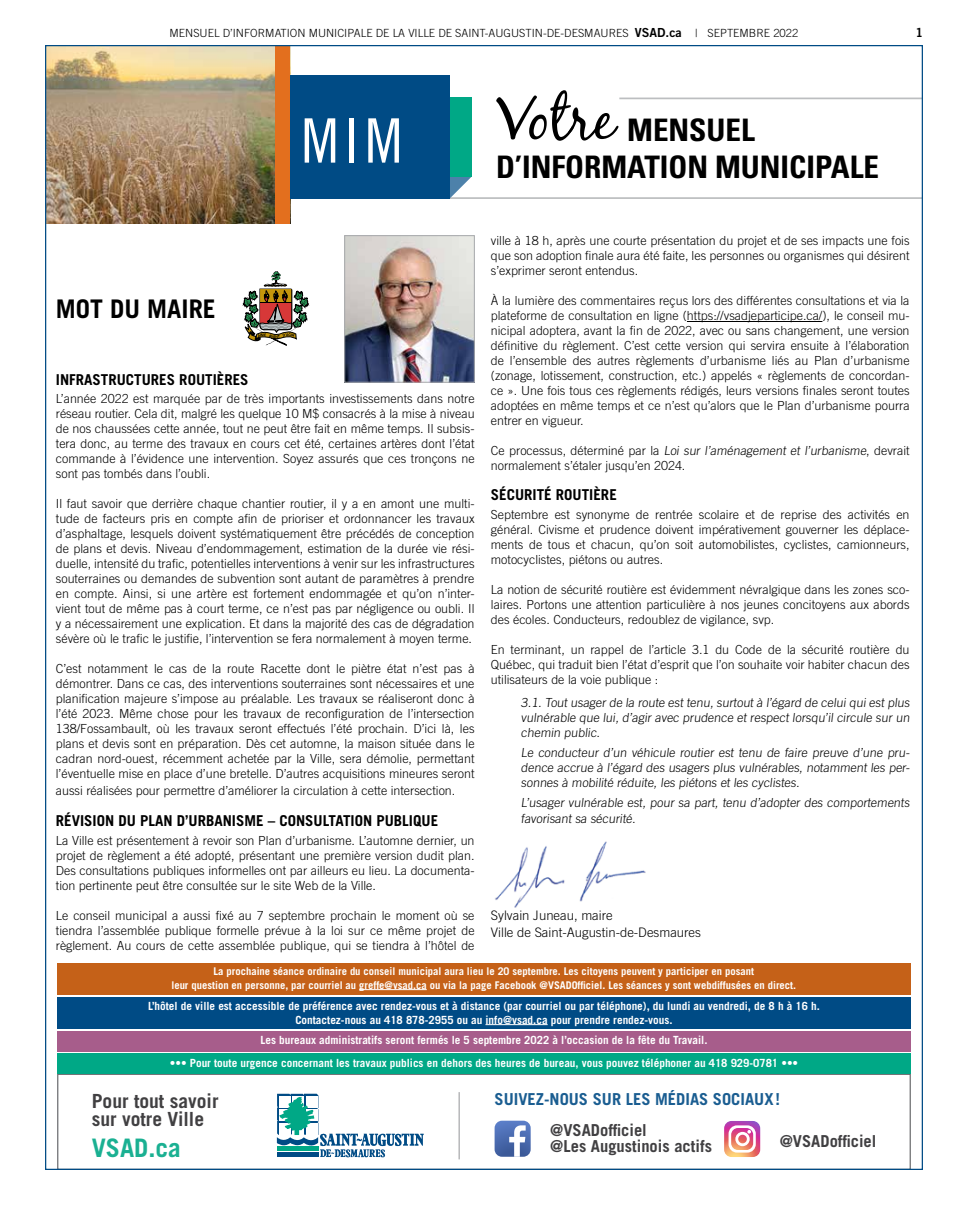
<style>
.page{position:relative;width:968px;height:1215px;background:#fff}
.page>*{position:absolute;margin:0;border:0;box-sizing:border-box;transform-origin:0 0}
.t1{font:62.5px "Black Jack";color:#000}
.t2{font:61.38px "Trade Gothic Cond Eighteen";color:#fff}
.t3{font:700 condensed 31px/37.5px "Univers";color:#000;text-align:center}
.t4{font:700 25.62px "Trade Gothic";color:#000}
.t5{font:700 25.5px "Trade Gothic";color:#1ab092}
.t6{font:700 19.5px/18.8px "Trade Gothic";color:#414042}
.t7{font:700 16.5px/16.5px "Trade Gothic";color:#414042}
.t8{font:700 16.5px "Trade Gothic";color:#1a5d91}
.t9{font:700 15px "Trade Gothic";color:#000}
.t10{font:300 13.12px/16.2px "Trade Gothic";color:#000}
.t11{font:300 12.5px/15px "Trade Gothic";color:#000;text-align:justify}
.t12{font:12.5px "Trade Gothic Bold Two";color:#000}
.t13{font:700 11.25px/13.8px "Trade Gothic";color:#fff;text-align:center}
.t14{font:300 11.25px "Trade Gothic";color:#000}
.t15{font:700 10.62px/13.1px "Trade Gothic";color:#fff;text-align:center}
.s1{font-family:"Trade Gothic Bold Two";font-weight:400;font-size:12.5px}
</style>
<div class="page">
<img style="left:495px;top:841px;width:151px;height:67px">
<hr style="left:619px;top:98px;width:303px;height:1px;background:#bcbec0">
<hr style="left:354px;top:197px;width:568px;height:2px;background:#bcbec0">
<img style="left:47px;top:47px;width:228px;height:176px">
<svg style="left:449px;top:177px;width:22px;height:22px"></svg>
<div style="left:275px;top:98px;width:196px;height:79px;background:#00a886"></div>
<div style="left:275px;top:46px;width:15px;height:177px;background:#e36f1e"></div>
<div style="left:290px;top:76px;width:159px;height:123px;background:#004b85"></div>
<div style="left:57px;top:1074px;width:853px;height:96px;border:1px solid #6d6e71"></div>
<svg style="left:277px;top:1094px;width:146px;height:64px"></svg>
<hr style="left:459px;top:1092px;width:1px;height:67px;background:#939598">
<svg style="left:494px;top:1121px;width:36px;height:36px"></svg>
<svg style="left:724px;top:1121px;width:36px;height:36px"></svg>
<div style="left:57px;top:1053px;width:853px;height:21px;background:#00a886"></div>
<div style="left:57px;top:1031px;width:853px;height:20px;background:#a75d8b"></div>
<div style="left:57px;top:997px;width:853px;height:32px;background:#004b85"></div>
<div style="left:57px;top:964px;width:853px;height:31px;background:#c56118"></div>
<hr style="left:485px;top:1024px;width:62px;height:1px;background:#fff">
<hr style="left:359px;top:989px;width:68px;height:1px;background:#fff">
<img style="left:346px;top:237px;width:126px;height:143px">
<div style="left:344px;top:235px;width:130px;height:147px;border:1px solid #a7a9ac"></div>
<svg style="left:243px;top:271px;width:65px;height:74px"></svg>
<hr style="left:687px;top:321px;width:135px;height:1px;background:#000">
<p class="t14" style="left:170px;top:26px;width:630px">MENSUEL D’INFORMATION MUNICIPALE DE LA VILLE DE SAINT-AUGUSTIN-DE-DESMAURES <span class="s1">VSAD.ca</span> | SEPTEMBRE 2022</p>
<p class="t12" style="left:915px;top:25px;width:9px">1</p>
<h1 class="t1" style="left:496px;top:80px;width:120px">Votre</h1>
<h2 class="t2" style="left:301px;top:104px;width:103px">MIM</h2>
<h3 class="t3" style="left:496px;top:111px;width:384px">MENSUEL<br>D’INFORMATION MUNICIPALE</h3>
<h3 class="t4" style="left:56px;top:293px;width:161px">MOT DU MAIRE</h3>
<p class="t9" style="left:56px;top:370px;width:194px">INFRASTRUCTURES ROUTIÈRES</p>
<p class="t11" style="left:56px;top:391px;width:420px">L’année 2022 est marquée par de très importants investissements dans notre réseau routier. Cela dit, malgré les quelque 10 M$ consacrés à la mise à niveau de nos chaussées cette année, tout ne peut être fait en même temps. Il subsis&shy;tera donc, au terme des travaux en cours cet été, certaines artères dont l’état commande à l’évidence une intervention. Soyez assurés que ces tronçons ne sont pas tombés dans l’oubli.</p>
<p class="t11" style="left:56px;top:496px;width:420px">Il faut savoir que derrière chaque chantier routier, il y a en amont une multi&shy;tude de facteurs pris en compte afin de prioriser et ordonnancer les travaux d’asphaltage, lesquels doivent systématiquement être précédés de conception de plans et devis. Niveau d’endommagement, estimation de la durée vie rési&shy;duelle, intensité du trafic, potentielles interventions à venir sur les infrastructures souterraines ou demandes de subvention sont autant de paramètres à prendre en compte. Ainsi, si une artère est fortement endommagée et qu’on n’inter&shy;vient tout de même pas à court terme, ce n’est pas par négligence ou oubli. Il y a nécessairement une explication. Et dans la majorité des cas de dégradation sévère où le trafic le justifie, l’intervention se fera normalement à moyen terme.</p>
<p class="t11" style="left:56px;top:661px;width:420px">C’est notamment le cas de la route Racette dont le piètre état n’est pas à démontrer. Dans ce cas, des interventions souterraines sont nécessaires et une planification majeure s’impose au préalable. Les travaux se réaliseront donc à l’été 2023. Même chose pour les travaux de reconfiguration de l’intersection 138/Fossambault, où les travaux seront effectués l’été prochain. D’ici là, les plans et devis sont en préparation. Dès cet automne, la maison située dans le cadran nord-ouest, récemment achetée par la Ville, sera démolie, permettant l’éventuelle mise en place d’une bretelle. D’autres acquisitions mineures seront</p>
<p class="t11" style="left:56px;top:782px;width:401px">aussi réalisées pour permettre d’améliorer la circulation à cette intersection.</p>
<p class="t9" style="left:56px;top:811px;width:384px">RÉVISION DU PLAN D’URBANISME – CONSULTATION PUBLIQUE</p>
<p class="t11" style="left:56px;top:832px;width:420px">La Ville est présentement à revoir son Plan d’urbanisme. L’automne dernier, un projet de règlement a été adopté, présentant une première version dudit plan.<br>Des consultations publiques informelles ont par ailleurs eu lieu. La documenta&shy;tion pertinente peut être consultée sur le site Web de la Ville.</p>
<p class="t11" style="left:56px;top:907px;width:420px">Le conseil municipal a aussi fixé au 7 septembre prochain le moment où se tiendra l’assemblée publique formelle prévue à la loi sur ce même projet de règlement. Au cours de cette assemblée publique, qui se tiendra à l’hôtel de</p>
<p class="t11" style="left:491px;top:233px;width:420px">ville à 18 h, après une courte présentation du projet et de ses impacts une fois que son adoption finale aura été faite, les personnes ou organismes qui désirent s’exprimer seront entendus.</p>
<p class="t11" style="left:491px;top:293px;width:420px">À la lumière des commentaires reçus lors des différentes consultations et via la plateforme de consultation en ligne (https://vsadjeparticipe.ca/), le conseil mu&shy;nicipal adoptera, avant la fin de 2022, avec ou sans changement, une version définitive du règlement. C’est cette version qui servira ensuite à l’élaboration de l’ensemble des autres règlements d’urbanisme liés au Plan d’urbanisme (zonage, lotissement, construction, etc.) appelés « règlements de concordan&shy;ce ». Une fois tous ces règlements rédigés, leurs versions finales seront toutes adoptées en même temps et ce n’est qu’alors que le Plan d’urbanisme pourra entrer en vigueur.</p>
<p class="t11" style="left:491px;top:443px;width:420px">Ce p rocess u s , d éte r m i n é pa r l a Loi sur l’aménagement et l’urbanisme, d ev ra it normalement s’étaler jusqu’en 2024.</p>
<p class="t9" style="left:491px;top:486px;width:127px">SÉCURITÉ ROUTIÈRE</p>
<p class="t11" style="left:491px;top:507px;width:420px">Septembre est synonyme de rentrée scolaire et de reprise des activités en général. Civisme et prudence doivent impérativement gouverner les déplace&shy;ments de tous et chacun, qu’on soit automobilistes, cyclistes, camionneurs, motocyclistes, piétons ou autres.</p>
<p class="t11" style="left:491px;top:582px;width:420px">La notion de sécurité routière est évidemment névralgique dans les zones sco&shy;laires. Portons une attention particulière à nos jeunes concitoyens aux abords des écoles. Conducteurs, redoublez de vigilance, svp.</p>
<p class="t11" style="left:491px;top:642px;width:420px">En terminant, un rappel de l’article 3.1 du Code de la sécurité routière du Québec, qui traduit bien l’état d’esprit que l’on souhaite voir habiter chacun des utilisateurs de la voie publique :</p>
<p class="t11" style="left:521px;top:694px;width:392px">3.1. Tout usager de la route est tenu, surtout à l’égard de celui qui est plus vulnérable que lui, d’agir avec prudence et respect lorsqu’il circule sur un chemin public.</p>
<p class="t11" style="left:521px;top:744px;width:392px">Le conducteur d’un véhicule routier est tenu de faire preuve d’une pru&shy;dence accrue à l’égard des usagers plus vulnérables, notamment les per&shy;sonnes à mobilité réduite, les piétons et les cyclistes.</p>
<p class="t11" style="left:521px;top:794px;width:392px;line-height:16.2px">L’usager vulnérable est, pour sa part, tenu d’adopter des comportements favorisant sa sécurité.</p>
<p class="t10" style="left:491px;top:907px;width:212px">Sylvain Juneau, maire<br>Ville de Saint-Augustin-de-Desmaures</p>
<p class="t15" style="left:171px;top:965px;width:626px">La prochaine séance ordinaire du conseil municipal aura lieu le 20 septembre. Les citoyens peuvent y participer en posant<br>leur question en personne, par courriel au greffe@vsad.ca ou via la page Facebook @VSADOfficiel. Les séances y sont webdiffusées en direct.</p>
<p class="t13" style="left:148px;top:999px;width:673px">L’hôtel de ville est accessible de préférence avec rendez-vous et à distance (par courriel ou par téléphone), du lundi au vendredi, de 8 h à 16 h.<br>Contactez-nous au 418 878-2955 ou au info@vsad.ca pour prendre rendez-vous.</p>
<p class="t13" style="left:260px;top:1033px;width:448px">Les bureaux administratifs seront fermés le 5 septembre 2022 à l’occasion de la fête du Travail.</p>
<p class="t13" style="left:170px;top:1056px;width:630px">••• Pour toute urgence concernant les travaux publics en dehors des heures de bureau, vous pouvez téléphoner au 418 929-0781 •••</p>
<h3 class="t6" style="left:92px;top:1091px;width:128px">Pour tout savoir sur votre Ville</h3>
<h3 class="t5" style="left:92px;top:1132px;width:91px">VSAD.ca</h3>
<h3 class="t8" style="left:494px;top:1089px;width:287px">SUIVEZ-NOUS SUR LES MÉDIAS SOCIAUX!</h3>
<h3 class="t7" style="left:550px;top:1121px;width:163px">@VSADofficiel<br>@Les Augustinois actifs</h3>
<h3 class="t7" style="left:779px;top:1132px;width:98px">@VSADofficiel</h3>
</div>
